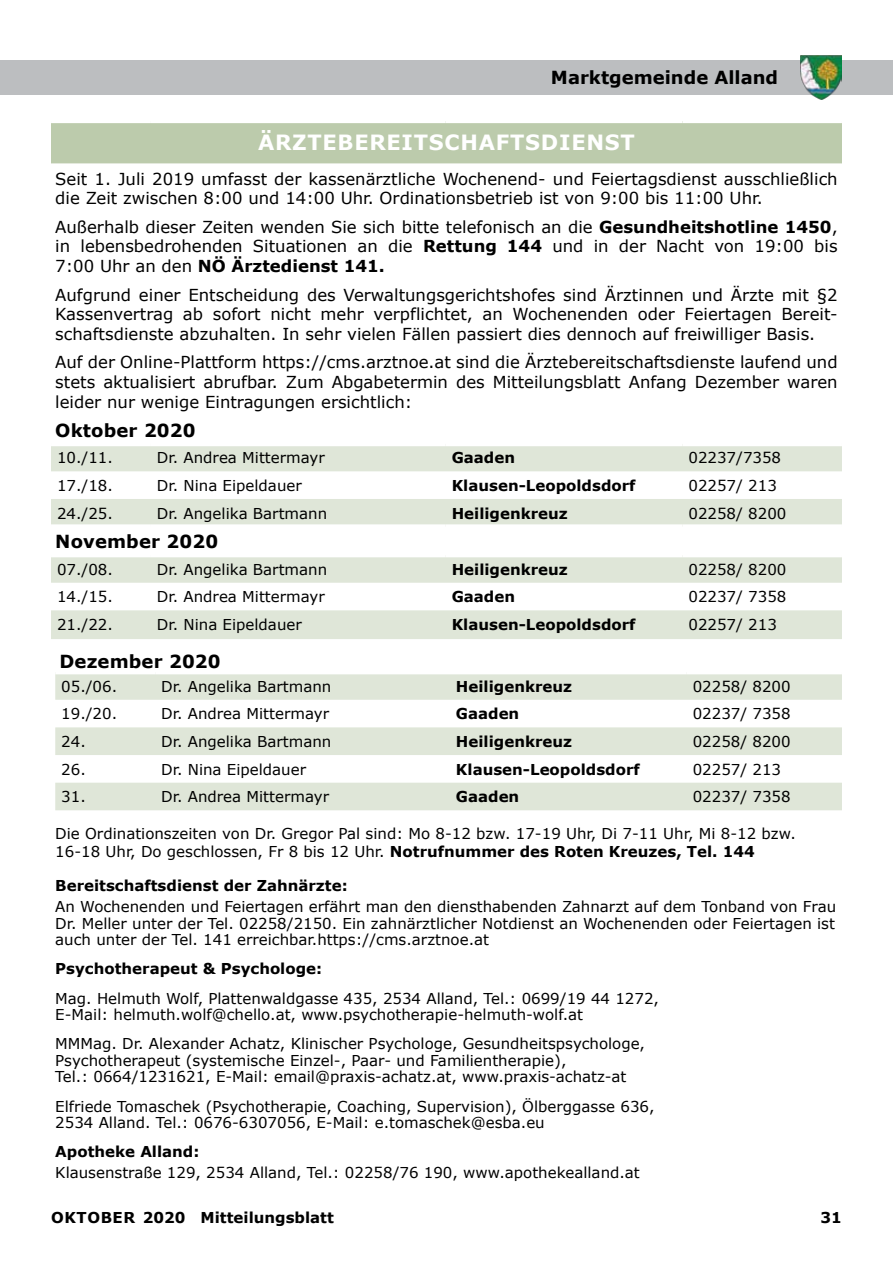
<style>
.page{position:relative;width:893px;height:1263px;background:#fff}
.page>*{position:absolute;margin:0;border:0;box-sizing:border-box;transform-origin:0 0}
.t1{font:700 21px "Verdana";letter-spacing:.035em;color:#fff}
.t2{font:700 18px "Verdana";letter-spacing:.01em;color:#000}
.t3{font:16.5px/19.8px "Verdana";color:#000;text-align:justify}
.t4{font:15px/16.5px "Verdana";color:#000}
.t5{font:700 15px "Verdana";color:#000}
.s1{font-weight:700}
</style>
<div class="page">
<div style="left:0;top:61px;width:893px;height:34px;background:#bcbec0"></div>
<img style="left:801px;top:56px;width:41px;height:43px">
<div style="left:51px;top:121px;width:791px;height:42px;background:#bccbac"></div>
<svg style="left:51px;top:446px;width:791px;height:193px;fill:#dfe6d8"></svg>
<hr style="left:51px;top:119px;width:100px;height:4px;background:#fff">
<hr style="left:151px;top:119px;width:295px;height:4px;background:#fff">
<hr style="left:446px;top:119px;width:236px;height:4px;background:#fff">
<hr style="left:682px;top:119px;width:160px;height:4px;background:#fff">
<div style="left:51px;top:524px;width:100px;height:5px;background:#fff"></div>
<div style="left:151px;top:524px;width:295px;height:5px;background:#fff"></div>
<div style="left:446px;top:524px;width:236px;height:5px;background:#fff"></div>
<div style="left:682px;top:524px;width:160px;height:5px;background:#fff"></div>
<hr style="left:51px;top:553px;width:100px;height:4px;background:#fff">
<hr style="left:151px;top:553px;width:295px;height:4px;background:#fff">
<hr style="left:446px;top:553px;width:236px;height:4px;background:#fff">
<hr style="left:682px;top:553px;width:160px;height:4px;background:#fff">
<svg style="left:55px;top:674px;width:787px;height:136px;fill:#dfe6d8"></svg>
<p class="t2" style="left:551px;top:65px;width:229px">Marktgemeinde Alland</p>
<h1 class="t1" style="left:258px;top:128px;width:378px">ÄRZTEBEREITSCHAFTSDIENST</h1>
<p class="t3" style="left:55px;top:168px;width:784px">Seit 1. Juli 2019 umfasst der kassenärztliche Wochenend- und Feiertagsdienst ausschließlich die Zeit zwischen 8:00 und 14:00 Uhr. Ordinationsbetrieb ist von 9:00 bis 11:00 Uhr.</p>
<p class="t3" style="left:55px;top:217px;width:784px">Außerhalb dieser Zeiten wenden Sie sich bitte telefonisch an die <span class="s1">Gesundheitshotline 1450</span>, in lebensbedrohenden Situationen an die <span class="s1">Rettung 144</span> und in der Nacht von 19:00 bis 7:00 Uhr an den <span class="s1">NÖ Ärztedienst 141.</span></p>
<p class="t3" style="left:55px;top:284px;width:784px">Aufgrund einer Entscheidung des Verwaltungsgerichtshofes sind Ärztinnen und Ärzte mit §2<br>Kassenvertrag ab sofort nicht mehr verpflichtet, an Wochenenden oder Feiertagen Bereit&shy;schaftsdienste abzuhalten. In sehr vielen Fällen passiert dies dennoch auf freiwilliger Basis.</p>
<p class="t3" style="left:55px;top:352px;width:784px">Auf der Online-Plattform https://cms.arztnoe.at sind die Ärztebereitschaftsdienste laufend und stets aktualisiert abrufbar. Zum Abgabetermin des Mitteilungsblatt Anfang Dezember waren leider nur wenige Eintragungen ersichtlich:</p>
<p class="t2" style="left:55px;top:418px;width:142px">Oktober 2020</p>
<p class="t4" style="left:57px;top:449px;width:57px">10./11.</p>
<p class="t4" style="left:157px;top:449px;width:169px">Dr. Andrea Mittermayr</p>
<p class="t5" style="left:452px;top:447px;width:65px">Gaaden</p>
<p class="t4" style="left:688px;top:449px;width:94px">02237/7358</p>
<p class="t4" style="left:57px;top:477px;width:57px">17./18.</p>
<p class="t4" style="left:157px;top:477px;width:146px">Dr. Nina Eipeldauer</p>
<p class="t5" style="left:452px;top:475px;width:185px">Klausen-Leopoldsdorf</p>
<p class="t4" style="left:688px;top:477px;width:90px">02257/ 213</p>
<p class="t4" style="left:57px;top:505px;width:57px">24./25.</p>
<p class="t4" style="left:157px;top:505px;width:172px">Dr. Angelika Bartmann</p>
<p class="t5" style="left:452px;top:502px;width:118px">Heiligenkreuz</p>
<p class="t4" style="left:688px;top:505px;width:99px">02258/ 8200</p>
<p class="t2" style="left:55px;top:528px;width:164px">November 2020</p>
<p class="t4" style="left:57px;top:561px;width:57px">07./08.</p>
<p class="t4" style="left:157px;top:561px;width:172px">Dr. Angelika Bartmann</p>
<p class="t5" style="left:452px;top:558px;width:118px">Heiligenkreuz</p>
<p class="t4" style="left:688px;top:561px;width:99px">02258/ 8200</p>
<p class="t4" style="left:57px;top:588px;width:57px">14./15.</p>
<p class="t4" style="left:157px;top:588px;width:169px">Dr. Andrea Mittermayr</p>
<p class="t5" style="left:452px;top:586px;width:65px">Gaaden</p>
<p class="t4" style="left:688px;top:588px;width:99px">02237/ 7358</p>
<p class="t4" style="left:57px;top:617px;width:57px">21./22.</p>
<p class="t4" style="left:157px;top:617px;width:146px">Dr. Nina Eipeldauer</p>
<p class="t5" style="left:452px;top:614px;width:185px">Klausen-Leopoldsdorf</p>
<p class="t4" style="left:688px;top:617px;width:90px">02257/ 213</p>
<p class="t2" style="left:60px;top:648px;width:163px">Dezember 2020</p>
<p class="t4" style="left:61px;top:678px;width:57px">05./06.</p>
<p class="t4" style="left:161px;top:678px;width:172px">Dr. Angelika Bartmann</p>
<p class="t5" style="left:456px;top:676px;width:118px">Heiligenkreuz</p>
<p class="t4" style="left:693px;top:678px;width:99px">02258/ 8200</p>
<p class="t4" style="left:61px;top:705px;width:57px">19./20.</p>
<p class="t4" style="left:161px;top:705px;width:169px">Dr. Andrea Mittermayr</p>
<p class="t5" style="left:456px;top:703px;width:65px">Gaaden</p>
<p class="t4" style="left:693px;top:705px;width:99px">02237/ 7358</p>
<p class="t4" style="left:61px;top:733px;width:26px">24.</p>
<p class="t4" style="left:161px;top:733px;width:172px">Dr. Angelika Bartmann</p>
<p class="t5" style="left:456px;top:731px;width:118px">Heiligenkreuz</p>
<p class="t4" style="left:693px;top:733px;width:99px">02258/ 8200</p>
<p class="t4" style="left:61px;top:761px;width:26px">26.</p>
<p class="t4" style="left:161px;top:761px;width:146px">Dr. Nina Eipeldauer</p>
<p class="t5" style="left:456px;top:758px;width:185px">Klausen-Leopoldsdorf</p>
<p class="t4" style="left:693px;top:761px;width:90px">02257/ 213</p>
<p class="t4" style="left:61px;top:788px;width:26px">31.</p>
<p class="t4" style="left:161px;top:788px;width:169px">Dr. Andrea Mittermayr</p>
<p class="t5" style="left:456px;top:786px;width:65px">Gaaden</p>
<p class="t4" style="left:693px;top:788px;width:99px">02237/ 7358</p>
<p class="t4" style="left:55px;top:824px;width:742px;line-height:18px">Die Ordinationszeiten von Dr. Gregor Pal sind: Mo 8-12 bzw. 17-19 Uhr, Di 7-11 Uhr, Mi 8-12 bzw.<br>16-18 Uhr, Do geschlossen, Fr 8 bis 12 Uhr. <span class="s1">Notrufnummer des Roten Kreuzes, Tel. 144</span></p>
<p class="t5" style="left:55px;top:875px;width:294px">Bereitschaftsdienst der Zahnärzte:</p>
<p class="t4" style="left:55px;top:898px;width:782px;text-align:justify">An Wochenenden und Feiertagen erfährt man den diensthabenden Zahnarzt auf dem Tonband von Frau Dr. Meller unter der Tel. 02258/2150. Ein zahnärztlicher Notdienst an Wochenenden oder Feiertagen ist auch unter der Tel. 141 erreichbar.https://cms.arztnoe.at</p>
<p class="t5" style="left:55px;top:958px;width:268px">Psychotherapeut &amp; Psychologe:</p>
<p class="t4" style="left:55px;top:990px;width:605px">Mag. Helmuth Wolf, Plattenwaldgasse 435, 2534 Alland, Tel.: 0699/19 44 1272,<br>E-Mail: helmuth.wolf@chello.at, www.psychotherapie-helmuth-wolf.at</p>
<p class="t4" style="left:55px;top:1035px;width:591px">MMMag. Dr. Alexander Achatz, Klinischer Psychologe, Gesundheitspsychologe,<br>Psychotherapeut (systemische Einzel-, Paar- und Familientherapie),<br>Tel.: 0664/1231621, E-Mail: email@praxis-achatz.at, www.praxis-achatz-at</p>
<p class="t4" style="left:55px;top:1098px;width:601px">Elfriede Tomaschek (Psychotherapie, Coaching, Supervision), Ölberggasse 636,<br>2534 Alland. Tel.: 0676-6307056, E-Mail: e.tomaschek@esba.eu</p>
<p class="t5" style="left:55px;top:1141px;width:146px">Apotheke Alland:</p>
<p class="t4" style="left:55px;top:1164px;width:586px">Klausenstraße 129, 2534 Alland, Tel.: 02258/76 190, www.apothekealland.at</p>
<p class="t5" style="left:51px;top:1206px;width:284px">Okto be r 2020 Mitteilungsblatt</p>
<p class="t5" style="left:821px;top:1206px;width:23px">31</p>
</div>
